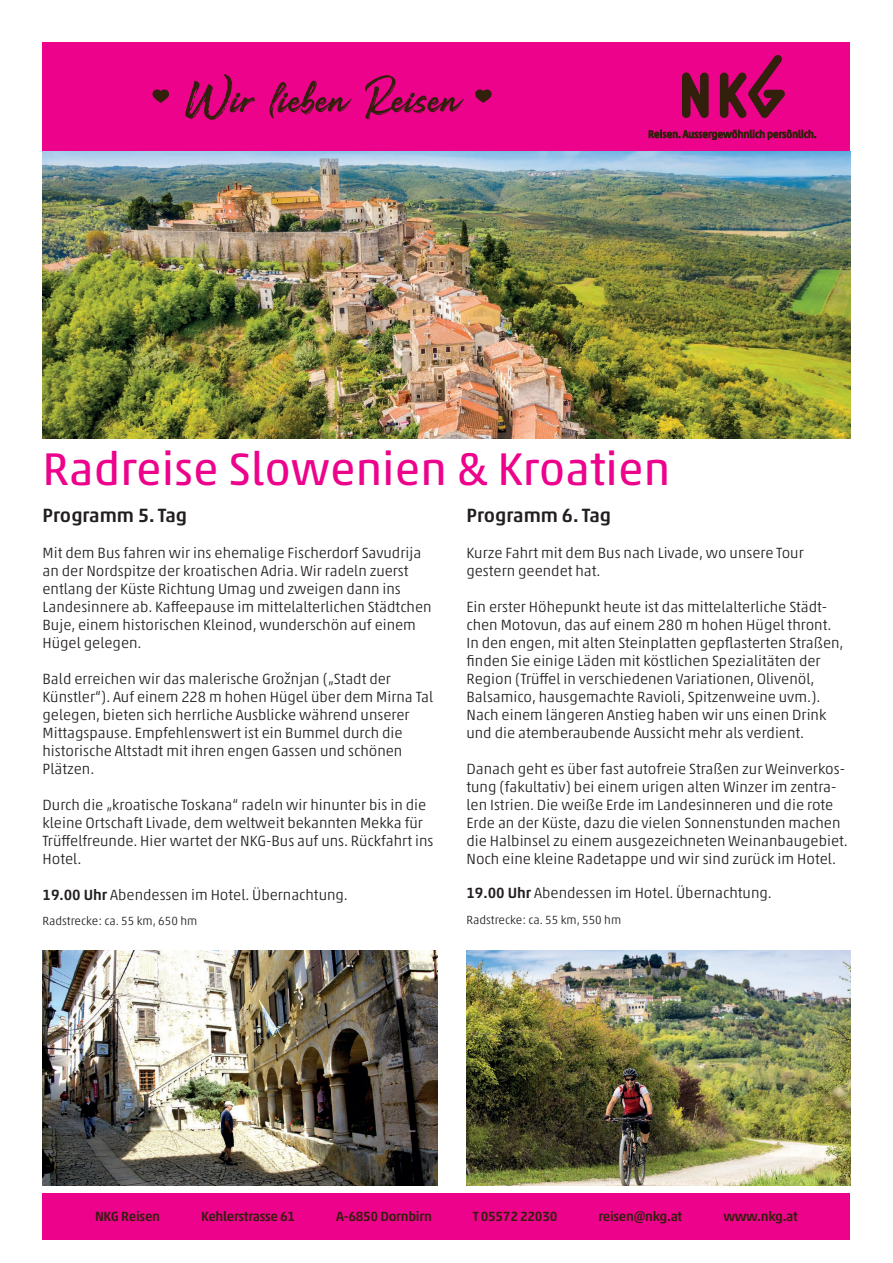
<style>
.page{position:relative;width:893px;height:1263px;background:#fff}
.page>*{position:absolute;margin:0;border:0;box-sizing:border-box;transform-origin:0 0}
.t1{font:46.5px "Akko Pro";color:#ed028c}
.t2{font:500 19.5px "Akko Pro";color:#231f20}
.t3{font:300 15px/18px "Akko Pro";color:#231f20}
.t4{font:500 13.5px "Akko Pro";letter-spacing:-.02em;color:#321f0c}
.t5{font:300 12px "Akko Pro";color:#231f20}
.s1{font-weight:500}
</style>
<div class="page">
<div style="left:43px;top:43px;width:807px;height:109px;background:#ed028c"></div>
<svg style="left:475px;top:89px;width:17px;height:14px"></svg>
<svg style="left:152px;top:89px;width:17px;height:14px"></svg>
<svg style="left:185px;top:74px;width:70px;height:46px"></svg>
<svg style="left:270px;top:81px;width:82px;height:38px"></svg>
<svg style="left:365px;top:75px;width:99px;height:45px"></svg>
<img style="left:43px;top:152px;width:807px;height:287px">
<div style="left:43px;top:1193px;width:807px;height:46px;background:#ed028c"></div>
<svg style="left:649px;top:129px;width:167px;height:12px"></svg>
<svg style="left:682px;top:72px;width:27px;height:46px"></svg>
<svg style="left:720px;top:55px;width:65px;height:63px"></svg>
<img style="left:43px;top:950px;width:395px;height:235px">
<img style="left:466px;top:950px;width:384px;height:235px">
<h1 class="t1" style="left:43px;top:441px;width:629px">Radreise Slowenien &amp; Kroatien</h1>
<h2 class="t2" style="left:43px;top:503px;width:146px">Programm 5. Tag</h2>
<p class="t3" style="left:43px;top:544px;width:391px">Mit dem Bus fahren wir ins ehemalige Fischerdorf Savudrija an der Nordspitze der kroatischen Adria. Wir radeln zuerst entlang der Küste Richtung Umag und zweigen dann ins Landesinnere ab. Kaffeepause im mittelalterlichen Städtchen Buje, einem historischen Kleinod, wunderschön auf einem Hügel gelegen.</p>
<p class="t3" style="left:43px;top:670px;width:392px">Bald erreichen wir das malerische Grožnjan („Stadt der Künstler“). Auf einem 228 m hohen Hügel über dem Mirna Tal gelegen, bieten sich herrliche Ausblicke während unserer Mittagspause. Empfehlenswert ist ein Bummel durch die historische Altstadt mit ihren engen Gassen und schönen Plätzen.</p>
<p class="t3" style="left:43px;top:796px;width:392px">Durch die „kroatische Toskana“ radeln wir hinunter bis in die kleine Ortschaft Livade, dem weltweit bekannten Mekka für Trüffelfreunde. Hier wartet der NKG-Bus auf uns. Rückfahrt ins Hotel.</p>
<p class="t3" style="left:43px;top:886px;width:307px"><span class="s1">19.00 Uhr</span> Abendessen im Hotel. Übernachtung.</p>
<p class="t5" style="left:43px;top:914px;width:156px">Radstrecke: ca. 55 km, 650 hm</p>
<h2 class="t2" style="left:466px;top:503px;width:146px">Programm 6. Tag</h2>
<p class="t3" style="left:466px;top:544px;width:339px">Kurze Fahrt mit dem Bus nach Livade, wo unsere Tour gestern geendet hat.</p>
<p class="t3" style="left:466px;top:598px;width:379px">Ein erster Höhepunkt heute ist das mittelalterliche Städt&shy;chen Motovun, das auf einem 280 m hohen Hügel thront.<br>In den engen, mit alten Steinplatten gepflasterten Straßen, finden Sie einige Läden mit köstlichen Spezialitäten der Region (Trüffel in verschiedenen Variationen, Olivenöl, Balsamico, hausgemachte Ravioli, Spitzenweine uvm.).<br>Nach einem längeren Anstieg haben wir uns einen Drink und die atemberaubende Aussicht mehr als verdient.</p>
<p class="t3" style="left:466px;top:760px;width:383px">Danach geht es über fast autofreie Straßen zur Weinverkos&shy;tung (fakultativ) bei einem urigen alten Winzer im zentra&shy;len Istrien. Die weiße Erde im Landesinneren und die rote Erde an der Küste, dazu die vielen Sonnenstunden machen die Halbinsel zu einem ausgezeichneten Weinanbaugebiet.<br>Noch eine kleine Radetappe und wir sind zurück im Hotel.</p>
<p class="t3" style="left:466px;top:884px;width:307px"><span class="s1">19.00 Uhr</span> Abendessen im Hotel. Übernachtung.</p>
<p class="t5" style="left:466px;top:912px;width:156px">Radstrecke: ca. 55 km, 550 hm</p>
<p class="t4" style="left:95px;top:1208px;width:67px">NKG Reisen</p>
<p class="t4" style="left:201px;top:1208px;width:96px">Kehlerstrasse 61</p>
<p class="t4" style="left:336px;top:1208px;width:97px">A-6850 Dornbirn</p>
<p class="t4" style="left:473px;top:1208px;width:86px">T 05572 22030</p>
<p class="t4" style="left:598px;top:1208px;width:85px">reisen@nkg.at</p>
<p class="t4" style="left:723px;top:1208px;width:76px">www.nkg.at</p>
</div>
